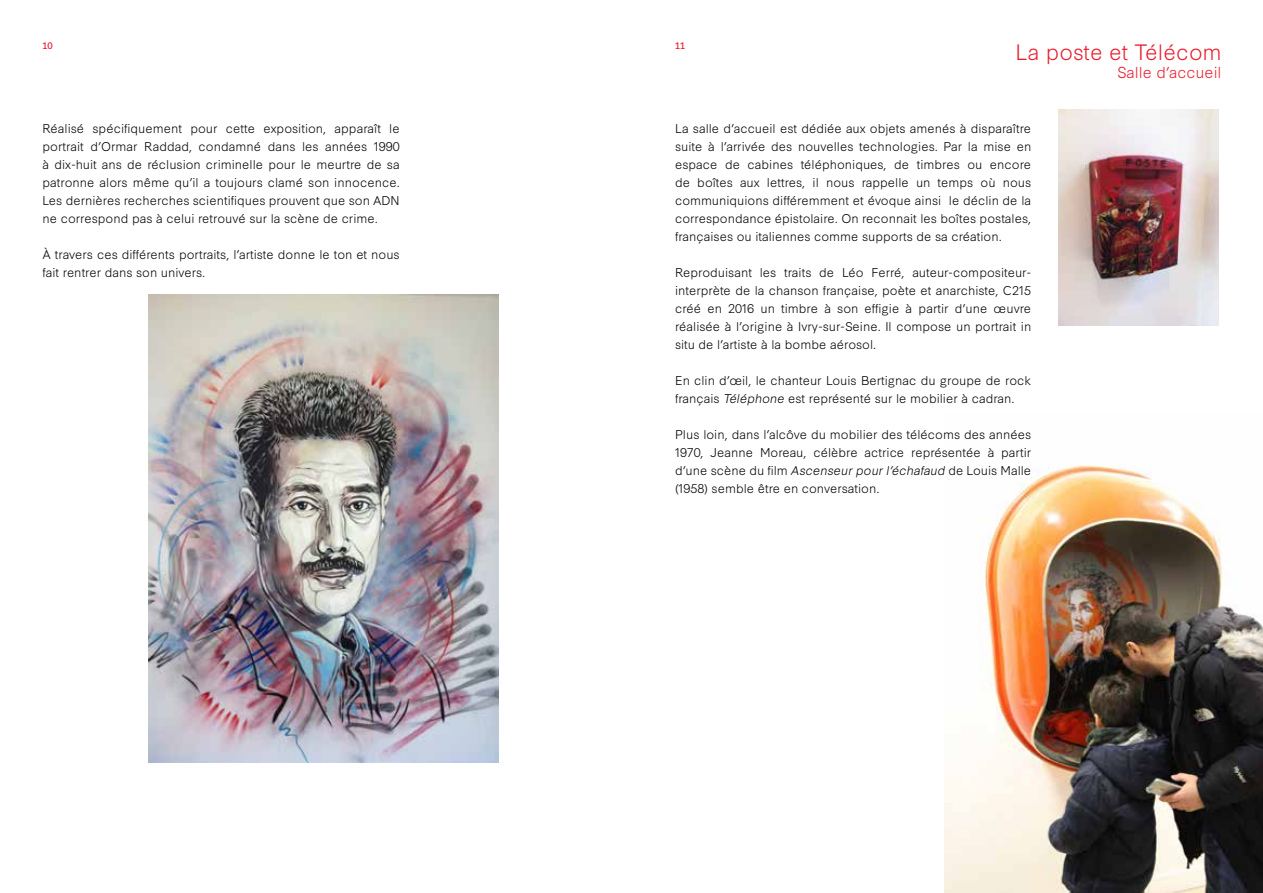
<style>
.page{position:relative;width:1263px;height:893px;background:#fff}
.page>*{position:absolute;margin:0;border:0;box-sizing:border-box;transform-origin:0 0}
.t1{font:300 21px "Synthese";color:#ec1c2e}
.t2{font:300 15px "Synthese";color:#ec1c2e}
.t3{font:300 12px/18px "Synthese";color:#000;text-align:justify}
.t4{font:9px "Synthese";color:#ed1b2f}
.s1{font-style:italic}
</style>
<div class="page">
<img style="left:1058px;top:109px;width:160px;height:216px">
<img style="left:149px;top:295px;width:349px;height:468px">
<img style="left:944px;top:465px;width:319px;height:428px">
<p class="t4" style="left:43px;top:40px;width:12px">10</p>
<p class="t4" style="left:675px;top:40px;width:12px">11</p>
<h1 class="t1" style="left:1015px;top:40px;width:208px">La poste et Télécom</h1>
<p class="t2" style="left:1117px;top:64px;width:106px">Salle d’accueil</p>
<p class="t3" style="left:43px;top:119px;width:359px">Réalisé spécifiquement pour cette exposition, apparaît le portrait d’Ormar Raddad, condamné dans les années 1990 à dix-huit ans de réclusion criminelle pour le meurtre de sa patronne alors même qu’il a toujours clamé son innocence.<br>Les dernières recherches scientifiques prouvent que son ADN ne correspond pas à celui retrouvé sur la scène de crime.</p>
<p class="t3" style="left:43px;top:245px;width:359px">À travers ces différents portraits, l’artiste donne le ton et nous fait rentrer dans son univers.</p>
<p class="t3" style="left:675px;top:120px;width:358px">La salle d’accueil est dédiée aux objets amenés à disparaître suite à l’arrivée des nouvelles technologies. Par la mise en espace de cabines téléphoniques, de timbres ou encore de boîtes aux lettres, il nous rappelle un temps où nous communiquions différemment et évoque ainsi le déclin de la correspondance épistolaire. On reconnait les boîtes postales, françaises ou italiennes comme supports de sa création.</p>
<p class="t3" style="left:675px;top:264px;width:358px">Reproduisant les traits de Léo Ferré, auteur-compositeur&shy;interprète de la chanson française, poète et anarchiste, C215 créé en 2016 un timbre à son effigie à partir d’une œuvre réalisée à l’origine à Ivry-sur-Seine. Il compose un portrait in situ de l’artiste à la bombe aérosol.</p>
<p class="t3" style="left:675px;top:372px;width:358px">En clin d’œil, le chanteur Louis Bertignac du groupe de rock français <span class="s1">Téléphone</span> est représenté sur le mobilier à cadran.</p>
<p class="t3" style="left:675px;top:426px;width:358px">Plus loin, dans l’alcôve du mobilier des télécoms des années 1970, Jeanne Moreau, célèbre actrice représentée à partir d’une scène du film <span class="s1">Ascenseur pour l’échafaud</span> de Louis Malle (1958) semble être en conversation.</p>
</div>
